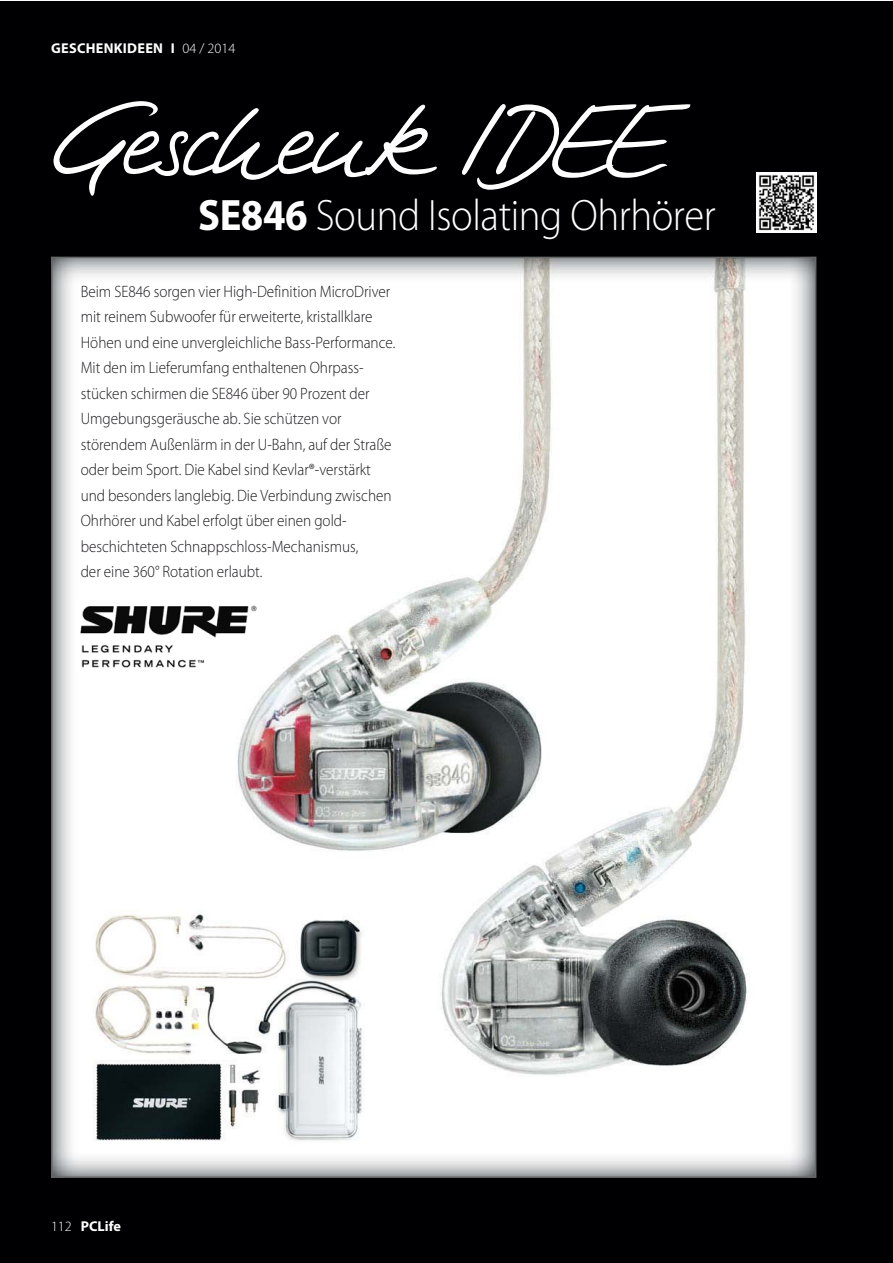
<style>
.page{position:relative;width:893px;height:1263px;background:#fff}
.page>*{position:absolute;margin:0;border:0;box-sizing:border-box;transform-origin:0 0}
.t1{font:92.1px "Tommi Handwriting";letter-spacing:-.01em;color:#fff;scale:.92 1}
.t2{font:300 44.25px "Myriad Pro";letter-spacing:-.01em;color:#fff;scale:.92 1}
.t3{font:300 16.5px/25.5px "Myriad Pro";color:#1a171b;scale:.92 1}
.t4{font:700 14.25px "Myriad Pro";letter-spacing:.02em;color:#fff}
.s1{font-weight:300}
.s2{font-weight:700}
</style>
<div class="page">
<div style="left:0;top:1px;width:892px;height:1262px;background:#000002"></div>
<img style="left:54px;top:260px;width:759px;height:915px">
<img style="left:756px;top:172px;width:60px;height:60px">
<img style="left:82px;top:910px;width:295px;height:240px">
<img style="left:77px;top:602px;width:181px;height:70px">
<p class="t4" style="left:51px;top:40px;width:186px">GESCHENKIDEEN I <span class="s1">04 / 2014</span></p>
<h1 class="t1" style="left:51px;top:85px;width:662px">Geschenk IDEE</h1>
<h2 class="t2" style="left:198px;top:191px;width:564px"><span class="s2">SE846</span> Sound Isolating Ohrhörer</h2>
<p class="t3" style="left:81px;top:279px;width:344px">Beim SE846 sorgen vier High-Definition MicroDriver mit reinem Subwoofer für erweiterte, kristallklare Höhen und eine unvergleichliche Bass-Performance.<br>Mit den im Lieferumfang enthaltenen Ohrpass - stücken schirmen die SE846 über 90 Prozent der Umgebungsgeräusche ab. Sie schützen vor störendem Außenlärm in der U-Bahn, auf der Straße oder beim Sport. Die Kabel sind Kevlar®-verstärkt und besonders langlebig. Die Verbindung zwischen Ohrhörer und Kabel erfolgt über einen gold&shy;beschichteten Schnappschloss-Mechanismus,<br>der eine 360° Rotation erlaubt.</p>
<p class="t4" style="left:51px;top:1218px;width:72px"><span class="s1">112</span> PCLife</p>
</div>
